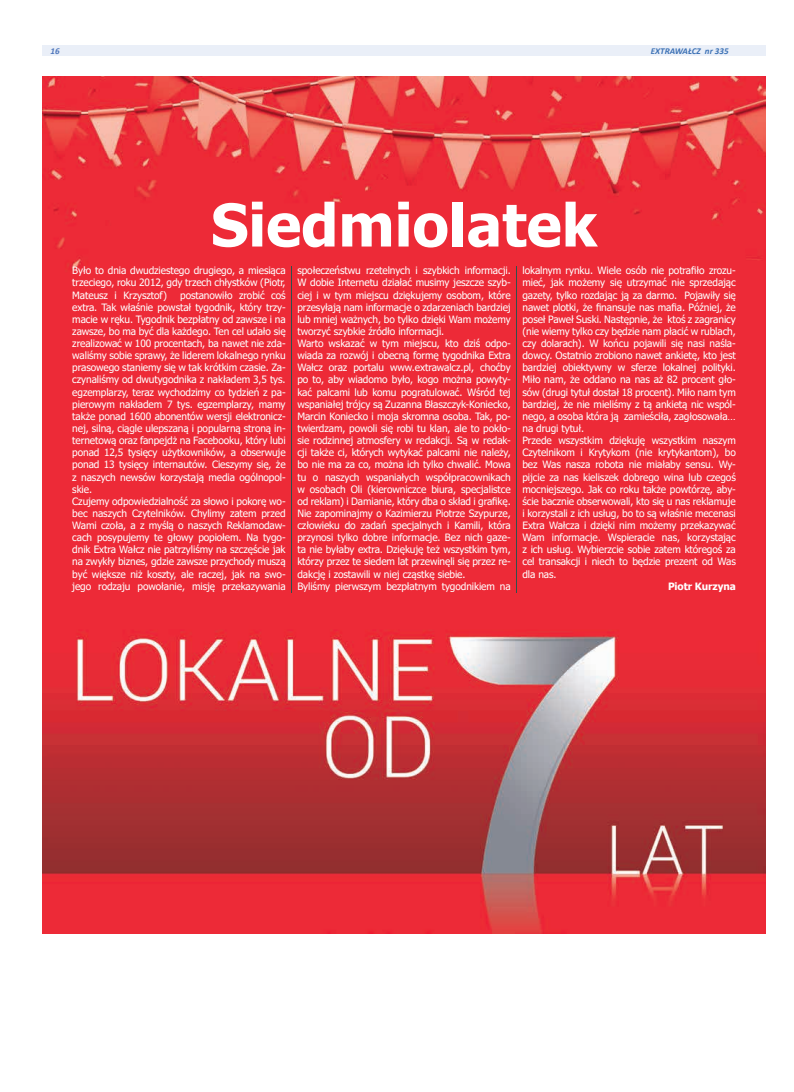
<style>
.page{position:relative;width:794px;height:1092px;background:#fff}
.page>*{position:absolute;margin:0;border:0;box-sizing:border-box;transform-origin:0 0}
.t1{font:700 59px "Tahoma";color:#fff}
.t2{font:10.1px/12.1px "Tahoma";letter-spacing:-.01em;color:#fff}
.t3{font:700 10.1px "Tahoma";letter-spacing:-.01em;color:#fff}
.t4{font:italic 700 9px "Calibri";color:#3d72b6}
.t5{font:italic 700 9px "Calibri";color:#4d75bb}
</style>
<div class="page">
<div style="left:43px;top:45px;width:722px;height:11px;background:#eaeff8"></div>
<img style="left:43px;top:76px;width:722px;height:857px">
<hr style="left:291px;top:266px;width:1px;height:327px;background:#2e504c">
<hr style="left:516px;top:266px;width:1px;height:327px;background:#31504d">
<p class="t5" style="left:50px;top:44px;width:11px">16</p>
<p class="t4" style="left:651px;top:44px;width:79px">EXTRAWAŁCZ nr 335</p>
<h1 class="t1" style="left:211px;top:184px;width:388px">Siedmiolatek</h1>
<p class="t2" style="left:72px;top:265px;width:215px;text-align:justify">Było to dnia dwudziestego drugiego, a miesiąca trzeciego, roku 2012, gdy trzech chłystków (Piotr, Mateusz i Krzysztof)</p>
<p class="t2" style="left:297px;top:265px;width:215px">społeczeństwu rzetelnych i szybkich informacji.<br>W dobie Internetu działać musimy jeszcze szyb&shy;ciej i w tym miejscu dziękujemy osobom, które przesyłają nam informacje o zdarzeniach bardziej lub mniej ważnych, bo tylko dzięki Wam możemy tworzyć szybkie źródło informacji.<br>Warto wskazać w tym miejscu, kto dziś odpo&shy;wiada za rozwój i obecną formę tygodnika Extra Wałcz oraz portalu www.extrawalcz.pl, choćby po to, aby wiadomo było, kogo można powyty&shy;kać palcami lub komu pogratulować. Wśród tej wspaniałej trójcy są Zuzanna Błaszczyk-Koniecko, Marcin Koniecko i moja skromna osoba. Tak, po&shy;twierdzam, powoli się robi tu klan, ale to pokło&shy;sie rodzinnej atmosfery w redakcji. Są w redak&shy;cji także ci, których wytykać palcami nie należy, bo nie ma za co, można ich tylko chwalić. Mowa tu o naszych wspaniałych współpracownikach w osobach Oli (kierowniczce biura, specjalistce od reklam) i Damianie, który dba o skład i grafikę.<br>Nie zapominajmy o Kazimierzu Piotrze Szypurze, człowieku do zadań specjalnych i Kamili, która przynosi tylko dobre informacje. Bez nich gaze&shy;ta nie byłaby extra. Dziękuję też wszystkim tym, którzy przez te siedem lat przewinęli się przez re&shy;dakcję i zostawili w niej cząstkę siebie.<br>Byliśmy pierwszym bezpłatnym tygodnikiem na</p>
<p class="t2" style="left:522px;top:265px;width:215px">lokalnym rynku. Wiele osób nie potrafiło zrozu&shy;mieć, jak możemy się utrzymać nie sprzedając gazety, tylko rozdając ją za darmo. Pojawiły się nawet plotki, że finansuje nas mafia. Później, że poseł Paweł Suski. Następnie, że ktoś z zagranicy (nie wiemy tylko czy będzie nam płacić w rublach, czy dolarach). W końcu pojawili się nasi naśla&shy;dowcy. Ostatnio zrobiono nawet ankietę, kto jest bardziej obiektywny w sferze lokalnej polityki.<br>Miło nam, że oddano na nas aż 82 procent gło&shy;sów (drugi tytuł dostał 18 procent). Miło nam tym bardziej, że nie mieliśmy z tą ankietą nic wspól&shy;nego, a osoba która ją zamieściła, zagłosowała… na drugi tytuł.<br>Przede wszystkim dziękuję wszystkim naszym Czytelnikom i Krytykom (nie krytykantom), bo bez Was nasza robota nie miałaby sensu. Wy&shy;pijcie za nas kieliszek dobrego wina lub czegoś mocniejszego. Jak co roku także powtórzę, aby&shy;ście bacznie obserwowali, kto się u nas reklamuje i korzystali z ich usług, bo to są właśnie mecenasi Extra Wałcza i dzięki nim możemy przekazywać Wam informacje. Wspieracie nas, korzystając z ich usług. Wybierzcie sobie zatem któregoś za cel transakcji i niech to będzie prezent od Was dla nas.</p>
<p class="t2" style="left:72px;top:289px;width:215px;text-indent:108px">postanowiło zrobić coś extra. Tak właśnie powstał tygodnik, który trzy&shy;macie w ręku. Tygodnik bezpłatny od zawsze i na zawsze, bo ma być dla każdego. Ten cel udało się zrealizować w 100 procentach, ba nawet nie zda&shy;waliśmy sobie sprawy, że liderem lokalnego rynku prasowego staniemy się w tak krótkim czasie. Za&shy;czynaliśmy od dwutygodnika z nakładem 3,5 tys. egzemplarzy, teraz wychodzimy co tydzień z pa&shy;pierowym nakładem 7 tys. egzemplarzy, mamy także ponad 1600 abonentów wersji elektronicz&shy;nej, silną, ciągle ulepszaną i popularną stroną in&shy;ternetową oraz fanpejdż na Facebooku, który lubi ponad 12,5 tysięcy użytkowników, a obserwuje ponad 13 tysięcy internautów. Cieszymy się, że z naszych newsów korzystają media ogólnopol&shy;skie.<br>Czujemy odpowiedzialność za słowo i pokorę wo&shy;bec naszych Czytelników. Chylimy zatem przed Wami czoła, a z myślą o naszych Reklamodaw&shy;cach posypujemy te głowy popiołem. Na tygo&shy;dnik Extra Wałcz nie patrzyliśmy na szczęście jak na zwykły biznes, gdzie zawsze przychody muszą być większe niż koszty, ale raczej, jak na swo&shy;jego rodzaju powołanie, misję przekazywania</p>
<p class="t3" style="left:668px;top:579px;width:69px">Piotr Kurzyna</p>
</div>
